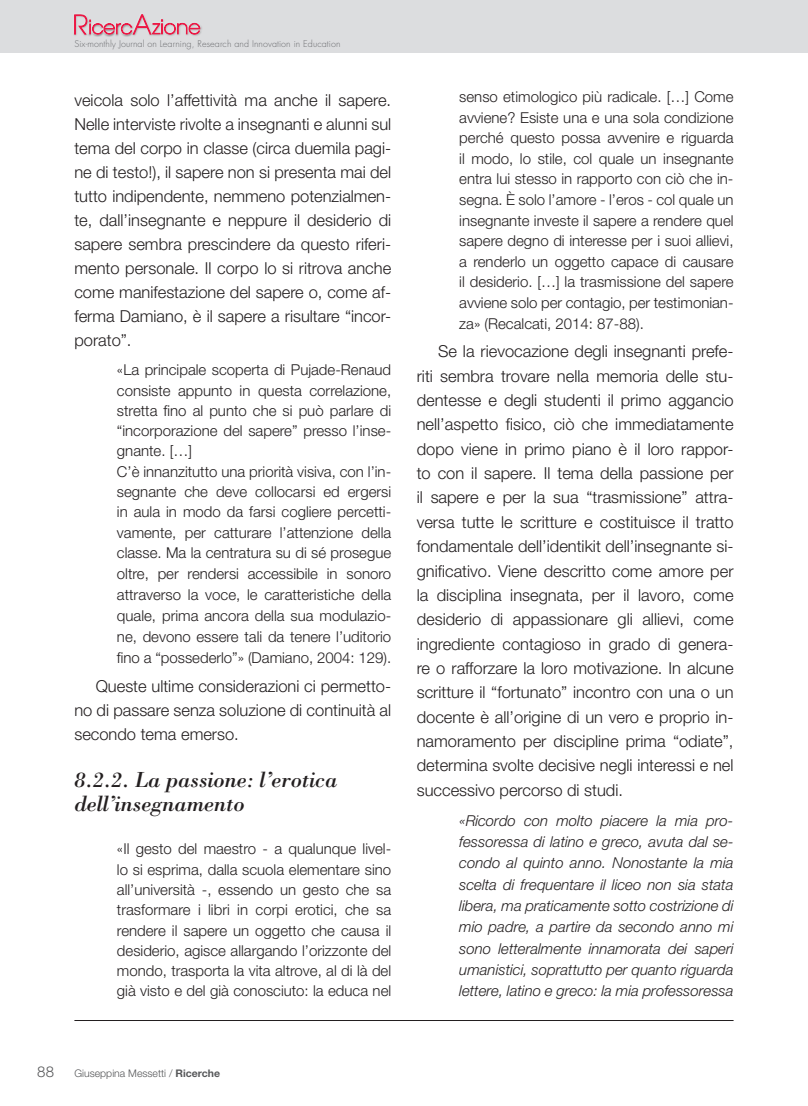
<style>
.page{position:relative;width:808px;height:1106px;background:#fff}
.page>*{position:absolute;margin:0;border:0;box-sizing:border-box;transform-origin:0 0}
.t1{font:italic 22.5px/23.2px "Bodoni";letter-spacing:-.01em;color:#231f20}
.t2{font:300 16.5px/24.3px "Helvetica Neue LT";color:#231f20;text-align:justify}
.t3{font:300 15px/20.5px "Helvetica Neue LT";color:#231f20;text-align:justify}
.t4{font:italic 300 15px/21.3px "Helvetica Neue LT";color:#231f20;text-align:justify}
.t5{font:300 15px "Helvetica Neue CE";color:#57585a}
.t6{font:300 10.5px "Helvetica Neue CE";color:#57585a}
.t7{font:300 9px "Futura";letter-spacing:.01em;color:#6c6d70}
.s1{font-family:"Helvetica Neue";font-weight:700}
</style>
<div class="page">
<div style="left:0;top:0;width:808px;height:53px;background:#dcdddf"></div>
<hr style="left:74px;top:1020px;width:659px;height:1px;background:#231f20">
<div style="left:72px;top:14px;width:18px;height:23px;background:#231f20;opacity:.3"></div>
<div style="left:87px;top:18px;width:48px;height:19px;background:#231f20;opacity:.5"></div>
<div style="left:131px;top:13px;width:23px;height:24px;background:#231f20;opacity:.3"></div>
<div style="left:150px;top:18px;width:53px;height:19px;background:#231f20;opacity:.3"></div>
<svg style="left:74px;top:14px;width:126px;height:21px"></svg>
<p class="t7" style="left:74px;top:38px;width:268px">Six-monthly Journal on Learning, Research and Innovation in Education</p>
<p class="t2" style="left:74px;top:87px;width:318px">veicola solo l’affettività ma anche il sapere.<br>Nelle interviste rivolte a insegnanti e alunni sul tema del corpo in classe (circa duemila pagi&shy;ne di testo!), il sapere non si presenta mai del tutto indipendente, nemmeno potenzialmen&shy;te, dall’insegnante e neppure il desiderio di sapere sembra prescindere da questo riferi&shy;mento personale. Il corpo lo si ritrova anche come manifestazione del sapere o, come af&shy;ferma Damiano, è il sapere a risultare “incor&shy;porato”.</p>
<p class="t3" style="left:117px;top:359px;width:276px;text-align:left">«La principale scoperta di Pujade-Renaud consiste appunto in questa correlazione, stretta fino al punto che si può parlare di “incorporazione del sapere” presso l’inse&shy;gnante. […]<br>C’è innanzitutto una priorità visiva, con l’in&shy;segnante che deve collocarsi ed ergersi in aula in modo da farsi cogliere percetti&shy;vamente, per catturare l’attenzione della classe. Ma la centratura su di sé prosegue oltre, per rendersi accessibile in sonoro attraverso la voce, le caratteristiche della quale, prima ancora della sua modulazio&shy;ne, devono essere tali da tenere l’uditorio fino a “possederlo”» (Damiano, 2004: 129).</p>
<p class="t2" style="left:74px;top:673px;width:318px;text-indent:21px">Queste ultime considerazioni ci permetto&shy;no di passare senza soluzione di continuità al secondo tema emerso.</p>
<h1 class="t1" style="left:74px;top:768px;width:265px">8.2.2. La passione: l’erotica dell’insegnamento</h1>
<p class="t3" style="left:117px;top:838px;width:276px">«Il gesto del maestro - a qualunque livel&shy;lo si esprima, dalla scuola elementare sino all’università -, essendo un gesto che sa trasformare i libri in corpi erotici, che sa rendere il sapere un oggetto che causa il desiderio, agisce allargando l’orizzonte del mondo, trasporta la vita altrove, al di là del già visto e del già conosciuto: la educa nel</p>
<p class="t3" style="left:459px;top:86px;width:276px">senso etimologico più radicale. […] Come avviene? Esiste una e una sola condizione perché questo possa avvenire e riguarda il modo, lo stile, col quale un insegnante entra lui stesso in rapporto con ciò che in&shy;segna. È solo l’amore - l’eros - col quale un insegnante investe il sapere a rendere quel sapere degno di interesse per i suoi allievi, a renderlo un oggetto capace di causare il desiderio. […] la trasmissione del sapere avviene solo per contagio, per testimonian&shy;za» (Recalcati, 2014: 87-88).</p>
<p class="t2" style="left:417px;top:339px;width:318px;text-indent:21px">Se la rievocazione degli insegnanti prefe&shy;riti sembra trovare nella memoria delle stu&shy;dentesse e degli studenti il primo aggancio nell’aspetto fisico, ciò che immediatamente dopo viene in primo piano è il loro rappor&shy;to con il sapere. Il tema della passione per il sapere e per la sua “trasmissione” attra&shy;versa tutte le scritture e costituisce il tratto fondamentale dell’identikit dell’insegnante si&shy;gnificativo. Viene descritto come amore per la disciplina insegnata, per il lavoro, come desiderio di appassionare gli allievi, come ingrediente contagioso in grado di genera&shy;re o rafforzare la loro motivazione. In alcune scritture il “fortunato” incontro con una o un docente è all’origine di un vero e proprio in&shy;namoramento per discipline prima “odiate”, determina svolte decisive negli interessi e nel successivo percorso di studi.</p>
<p class="t4" style="left:459px;top:809px;width:276px">«Ricordo con molto piacere la mia pro&shy;fessoressa di latino e greco, avuta dal se&shy;condo al quinto anno. Nonostante la mia scelta di frequentare il liceo non sia stata libera, ma praticamente sotto costrizione di mio padre, a partire da secondo anno mi sono letteralmente innamorata dei saperi umanistici, soprattutto per quanto riguarda lettere, latino e greco: la mia professoressa</p>
<p class="t5" style="left:37px;top:1062px;width:18px">88</p>
<p class="t6" style="left:74px;top:1067px;width:147px">Giuseppina Messetti / <span class="s1">Ricerche</span></p>
</div>
